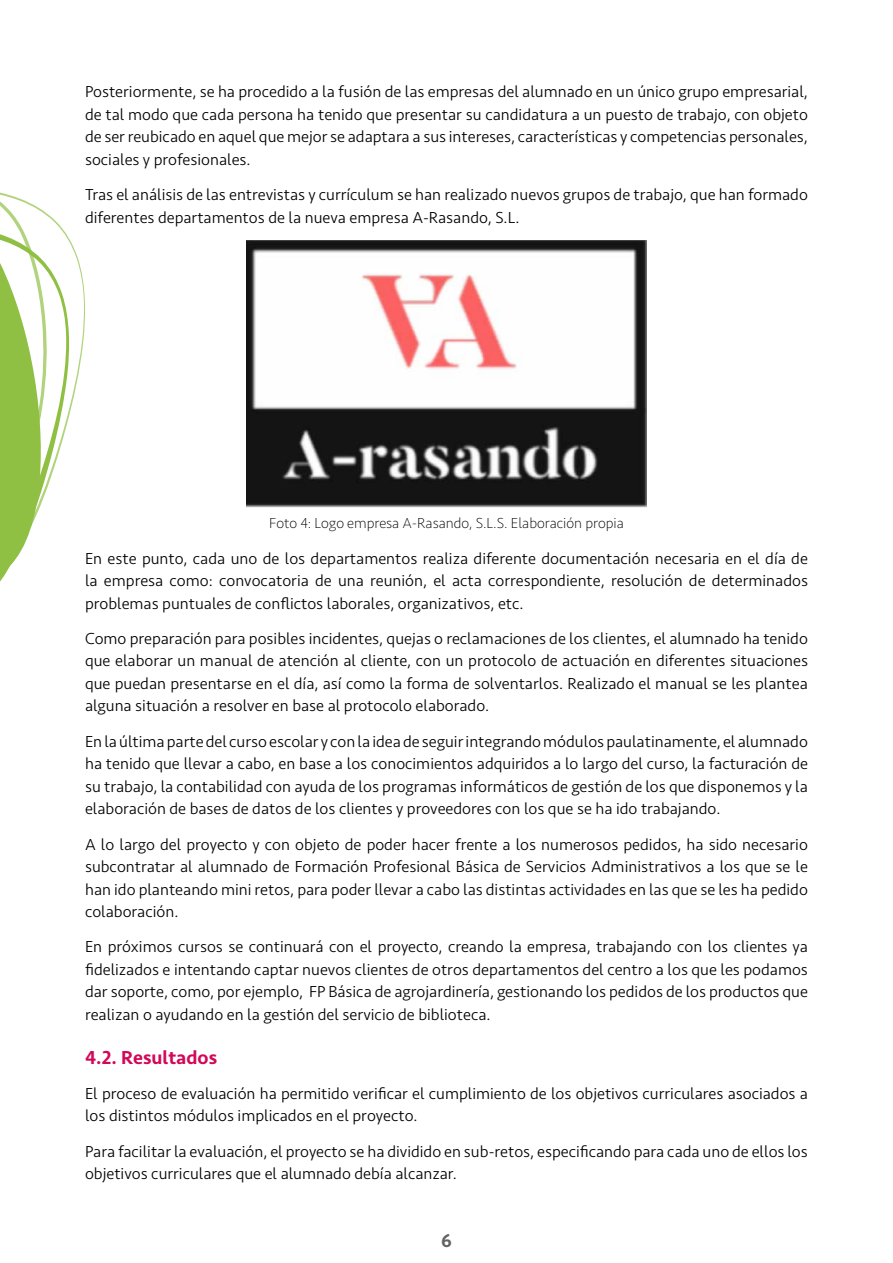
<style>
.page{position:relative;width:893px;height:1263px;background:#fff}
.page>*{position:absolute;margin:0;border:0;box-sizing:border-box;transform-origin:0 0}
.t1{font:500 19.5px "Seravek";color:#d2085a}
.t2{font:500 19.5px "Seravek";color:#646363}
.t3{font:300 16.5px/22.5px "Seravek";color:#000;text-align:justify}
.t4{font:200 15px "Seravek";color:#000}
</style>
<div class="page">
<img style="left:247px;top:241px;width:399px;height:266px">
<svg style="left:0;top:192px;width:85px;height:390px"></svg>
<p class="t3" style="left:85px;top:81px;width:724px">Posteriormente, se ha procedido a la fusión de las empresas del alumnado en un único grupo empresarial, de tal modo que cada persona ha tenido que presentar su candidatura a un puesto de trabajo, con objeto de ser reubicado en aquel que mejor se adaptara a sus intereses, características y competencias personales, sociales y profesionales.</p>
<p class="t3" style="left:85px;top:184px;width:724px">Tras el análisis de las entrevistas y currículum se han realizado nuevos grupos de trabajo, que han formado diferentes departamentos de la nueva empresa A-Rasando, S.L.</p>
<p class="t4" style="left:269px;top:514px;width:356px">Foto 4: Logo empresa A-Rasando, S.L.S. Elaboración propia</p>
<p class="t3" style="left:85px;top:547px;width:724px">En este punto, cada uno de los departamentos realiza diferente documentación necesaria en el día de la empresa como: convocatoria de una reunión, el acta correspondiente, resolución de determinados problemas puntuales de conflictos laborales, organizativos, etc.</p>
<p class="t3" style="left:85px;top:627px;width:724px">Como preparación para posibles incidentes, quejas o reclamaciones de los clientes, el alumnado ha tenido que elaborar un manual de atención al cliente, con un protocolo de actuación en diferentes situaciones que puedan presentarse en el día, así como la forma de solventarlos. Realizado el manual se les plantea alguna situación a resolver en base al protocolo elaborado.</p>
<p class="t3" style="left:85px;top:730px;width:724px">En la última parte del curso escolar y con la idea de seguir integrando módulos paulatinamente, el alumnado ha tenido que llevar a cabo, en base a los conocimientos adquiridos a lo largo del curso, la facturación de su trabajo, la contabilidad con ayuda de los programas informáticos de gestión de los que disponemos y la elaboración de bases de datos de los clientes y proveedores con los que se ha ido trabajando.</p>
<p class="t3" style="left:85px;top:833px;width:724px">A lo largo del proyecto y con objeto de poder hacer frente a los numerosos pedidos, ha sido necesario subcontratar al alumnado de Formación Profesional Básica de Servicios Administrativos a los que se le han ido planteando mini retos, para poder llevar a cabo las distintas actividades en las que se les ha pedido colaboración.</p>
<p class="t3" style="left:85px;top:936px;width:724px">En próximos cursos se continuará con el proyecto, creando la empresa, trabajando con los clientes ya fidelizados e intentando captar nuevos clientes de otros departamentos del centro a los que les podamos dar soporte, como, por ejemplo, FP Básica de agrojardinería, gestionando los pedidos de los productos que realizan o ayudando en la gestión del servicio de biblioteca.</p>
<p class="t1" style="left:85px;top:1045px;width:134px">4.2. Resultados</p>
<p class="t3" style="left:85px;top:1082px;width:724px">El proceso de evaluación ha permitido verificar el cumplimiento de los objetivos curriculares asociados a los distintos módulos implicados en el proyecto.</p>
<p class="t3" style="left:85px;top:1140px;width:724px">Para facilitar la evaluación, el proyecto se ha dividido en sub-retos, especificando para cada uno de ellos los objetivos curriculares que el alumnado debía alcanzar.</p>
<p class="t2" style="left:441px;top:1228px;width:12px">6</p>
</div>
